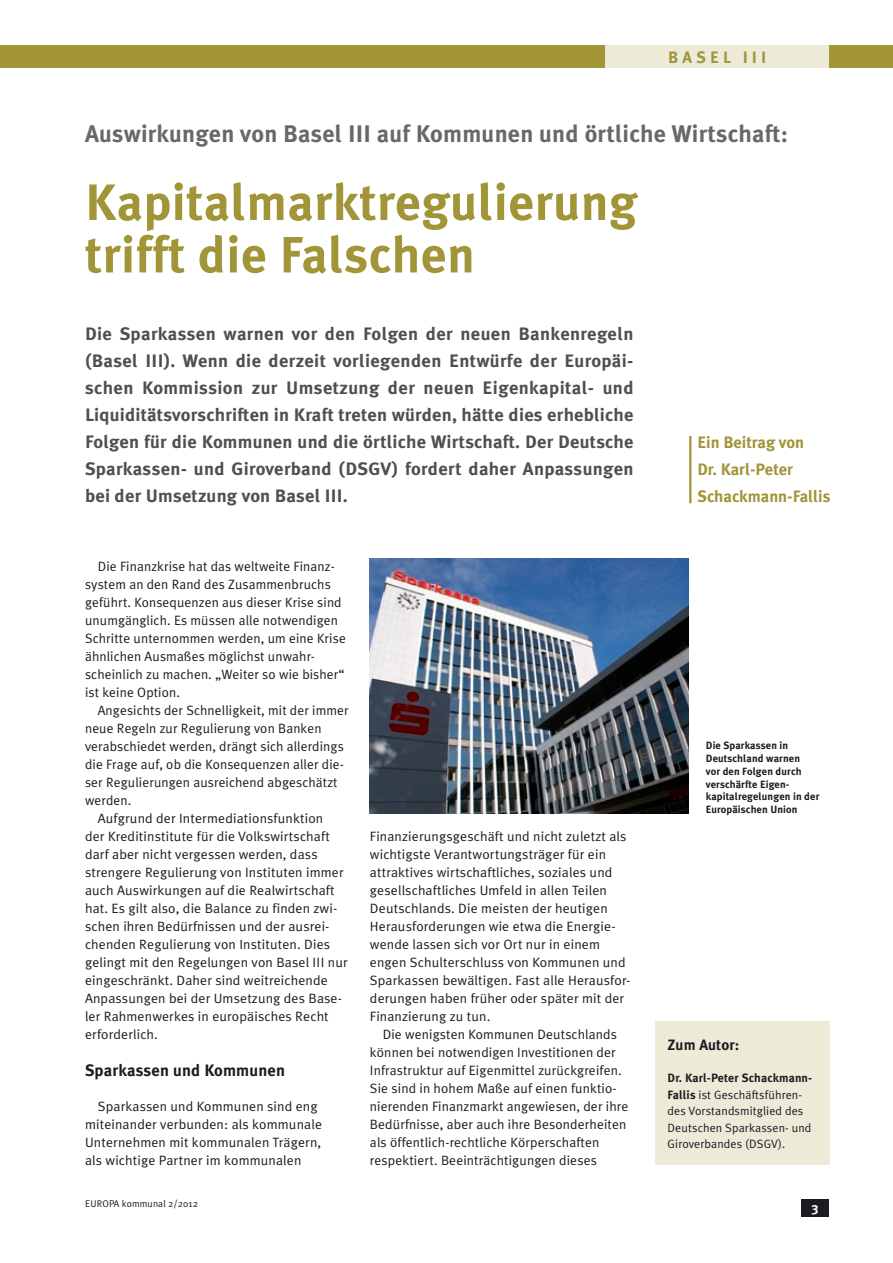
<style>
.page{position:relative;width:893px;height:1263px;background:#fff}
.page>*{position:absolute;margin:0;border:0;box-sizing:border-box;transform-origin:0 0}
.Headline_1{font:700 51px/52.5px "Meta Plus";letter-spacing:.01em;color:#a19537}
.Headline_1___Oberzei{font:700 24px "Meta Plus";letter-spacing:.01em;color:#68676c}
.Intro_groß{font:700 18px/27px "Meta Plus";letter-spacing:.015em;color:#504e53;text-align:justify}
.t1{font:700 16.5px/27px "Meta Plus";color:#a19537}
.Zwischen-HL_-_groß{font:700 16.5px "Meta Plus";letter-spacing:.01em;color:#1b1c20}
.t2{font:700 16.5px "Meta Plus";letter-spacing:.25em;color:#a19537}
.Autorenkasten_-_fett{font:700 15px "Meta Plus";letter-spacing:.01em;color:#1b1c20}
.Fließtext{font:13.5px/18px "Meta Plus Normal";letter-spacing:.01em;color:#1b1c20}
.t3{font:700 13.5px "Meta Plus";color:#fff}
.Autorenkasten_-_Text{font:12px/16.5px "Meta Plus Normal";letter-spacing:.01em;color:#1b1c20}
.Bildunterschrift_Ein{font:700 10.5px/12.8px "Meta Plus";letter-spacing:.01em;color:#1b1c20}
.t4{font:9.75px "Meta Plus Normal";letter-spacing:.01em;color:#1b1c20}
.s1{font-family:"Meta Plus";font-weight:700}
</style>
<div class="page">
<div style="left:0;top:46px;width:893px;height:22px;background:#a19537"></div>
<div style="left:605px;top:46px;width:224px;height:22px;background:#edead8"></div>
<div style="left:655px;top:1021px;width:174px;height:144px;background:#edead8"></div>
<hr style="left:689px;top:436px;width:2px;height:67px;background:#a19537">
<img style="left:370px;top:559px;width:319px;height:255px">
<div style="left:801px;top:1199px;width:28px;height:17px;background:#1b1c20"></div>
<p class="t2" style="left:668px;top:48px;width:100px">Basel III</p>
<p class="Headline_1___Oberzei" style="left:85px;top:120px;width:704px">Auswirkungen von Basel III auf Kommunen und örtliche Wirtschaft:</p>
<p class="Headline_1" style="left:85px;top:176px;width:554px">Kapitalmarktregulierung trifft die Falschen</p>
<p class="Intro_groß" style="left:85px;top:320px;width:550px">Die Sparkassen warnen vor den Folgen der neuen Bankenregeln (Basel III). Wenn die derzeit vorliegenden Entwürfe der Europäi&shy;schen Kommission zur Umsetzung der neuen Eigenkapital- und Liquiditätsvorschriften in Kraft treten würden, hätte dies erhebliche Folgen für die Kommunen und die örtliche Wirtschaft. Der Deutsche Sparkassen- und Giroverband (DSGV) fordert daher Anpassungen bei der Umsetzung von Basel III.</p>
<p class="Fließtext" style="left:85px;top:557px;width:262px;text-indent:13px">Die Finanzkrise hat das weltweite Finanz&shy;system an den Rand des Zusammenbruchs geführt. Konsequenzen aus dieser Krise sind unumgänglich. Es müssen alle notwendigen Schritte unternommen werden, um eine Krise ähnlichen Ausmaßes möglichst unwahr&shy;scheinlich zu machen. „Weiter so wie bisher“ ist keine Option.</p>
<p class="Fließtext" style="left:85px;top:701px;width:265px;text-indent:13px">Angesichts der Schnelligkeit, mit der immer neue Regeln zur Regulierung von Banken verabschiedet werden, drängt sich allerdings die Frage auf, ob die Konsequenzen aller die&shy;ser Regulierungen ausreichend abgeschätzt werden.</p>
<p class="Fließtext" style="left:85px;top:809px;width:264px;text-indent:13px">Aufgrund der Intermediationsfunktion<br>der Kreditinstitute für die Volkswirtschaft darf aber nicht vergessen werden, dass strengere Regulierung von Instituten immer auch Auswirkungen auf die Realwirtschaft hat. Es gilt also, die Balance zu finden zwi&shy;schen ihren Bedürfnissen und der ausrei&shy;chenden Regulierung von Instituten. Dies gelingt mit den Regelungen von Basel III nur eingeschränkt. Daher sind weitreichende Anpassungen bei der Umsetzung des Base&shy;ler Rahmenwerkes in europäisches Recht erforderlich.</p>
<p class="Zwischen-HL_-_groß" style="left:85px;top:1061px;width:202px">Sparkassen und Kommunen</p>
<p class="Fließtext" style="left:85px;top:1097px;width:239px;text-indent:13px">Sparkassen und Kommunen sind eng miteinander verbunden: als kommunale Unternehmen mit kommunalen Trägern, als wichtige Partner im kommunalen</p>
<p class="t4" style="left:85px;top:1198px;width:12px">Europa</p>
<p class="t4" style="left:122px;top:1198px;width:78px">kommunal 2/2012</p>
<p class="Fließtext" style="left:370px;top:827px;width:262px">Finanzierungsgeschäft und nicht zuletzt als wichtigste Verantwortungsträger für ein attraktives wirtschaftliches, soziales und gesellschaftliches Umfeld in allen Teilen Deutschlands. Die meisten der heutigen Herausforderungen wie etwa die Energie&shy;wende lassen sich vor Ort nur in einem engen Schulterschluss von Kommunen und Sparkassen bewältigen. Fast alle Herausfor&shy;derungen haben früher oder später mit der Finanzierung zu tun.</p>
<p class="Fließtext" style="left:370px;top:1025px;width:260px;text-indent:13px">Die wenigsten Kommunen Deutschlands können bei notwendigen Investitionen der Infrastruktur auf Eigenmittel zurückgreifen.<br>Sie sind in hohem Maße auf einen funktio&shy;nierenden Finanzmarkt angewiesen, der ihre Bedürfnisse, aber auch ihre Besonderheiten als öffentlich-rechtliche Körperschaften respektiert. Beeinträchtigungen dieses</p>
<p class="t1" style="left:697px;top:429px;width:135px">Ein Beitrag von<br>Dr. Karl-Peter<br>Schackmann-Fallis</p>
<p class="Bildunterschrift_Ein" style="left:706px;top:739px;width:115px">Die Sparkassen in<br>Deutschland warnen<br>vor den Folgen durch verschärfte Eigen&shy;kapitalregelungen in der -Europäischen Union</p>
<p class="Autorenkasten_-_fett" style="left:668px;top:1036px;width:73px">Zum Autor:</p>
<p class="Autorenkasten_-_Text" style="left:668px;top:1070px;width:145px"><span class="s1">Dr. Karl-Peter Schackmann-<br>Fallis</span> ist Geschäftsführen&shy;des Vorstandsmitglied des<br>Deutschen Sparkassen- und<br>Giroverbandes (DSGV).</p>
<p class="t3" style="left:812px;top:1199px;width:8px">3</p>
</div>
